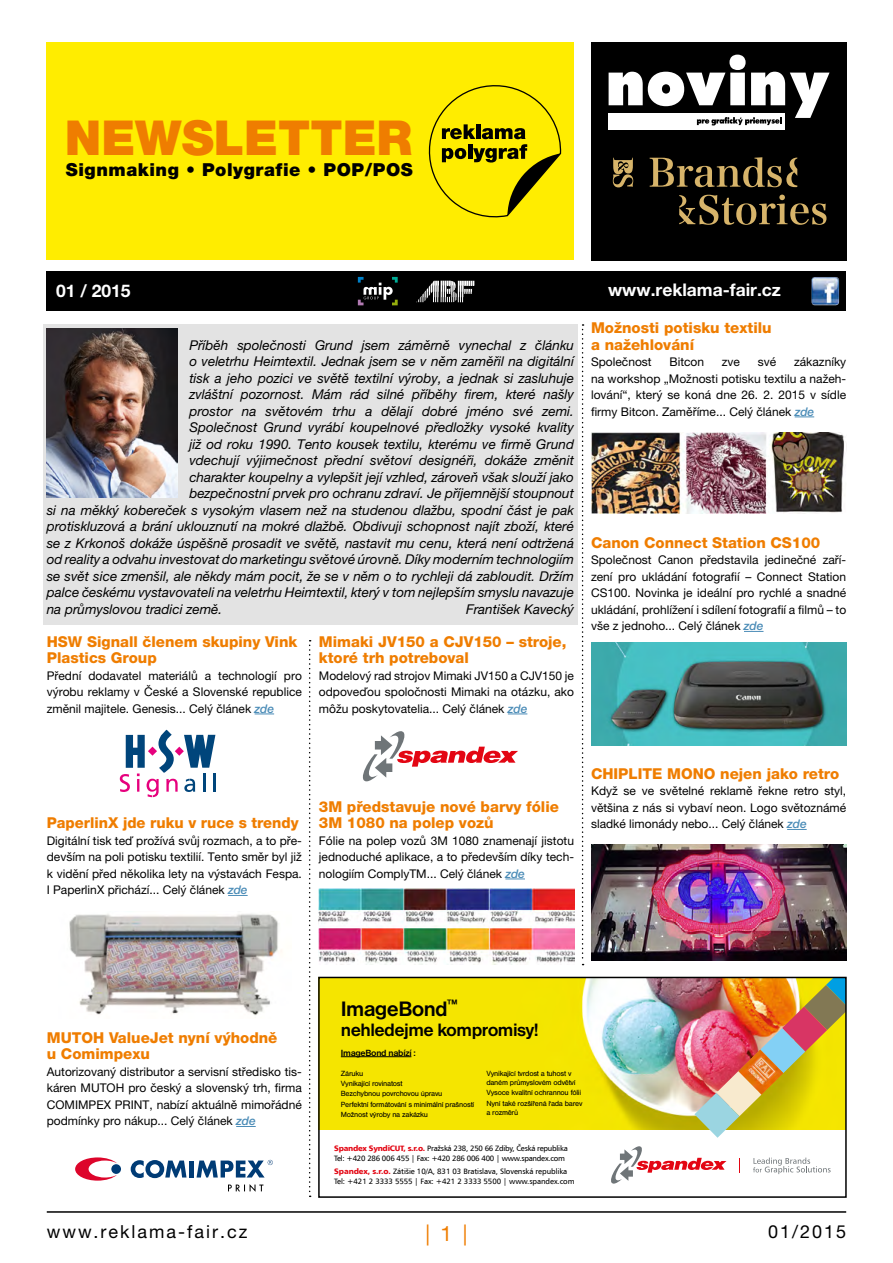
<style>
.page{position:relative;width:893px;height:1263px;background:#fff}
.page>*{position:absolute;margin:0;border:0;box-sizing:border-box;transform-origin:0 0}
.t1{font:900 48.15px "Helvetica Neue LT Pro";color:#ef7d00}
.t2{font:700 21.75px "Nimbus San DOT";letter-spacing:-.03em;color:#000}
.t3{font:21px "Helvetica Neue LT Pro";color:#ef7d00}
.t4{font:700 18.6px "Nimbus San DOT";letter-spacing:-.03em;color:#000}
.t5{font:18px "Helvetica Neue LT Pro";letter-spacing:.11em;color:#000}
.t6{font:900 17.85px "Helvetica Neue LT Pro";letter-spacing:.03em;color:#000}
.t7{font:700 17.4px "Helvetica Neue LT Pro";color:#fff}
.t8{font:800 15px/16.5px "Helvetica Neue LT Pro";color:#ef7d00}
.t9{font:italic 13.5px "Helvetica Neue LT Pro";color:#000}
.t10{font:12px/16.5px "Helvetica Neue LT Pro";color:#000;text-align:justify}
.t11{font:700 9.3px "Nimbus San DOT";letter-spacing:-.03em;color:#000}
.t12{font:7.8px/10.4px "Nimbus San TOT";letter-spacing:-.03em;color:#000}
.t13{font:7.8px/9.3px "Humanist 777 AT Roman B";letter-spacing:-.01em;color:#000}
.t14{font:7.8px/9.3px "Humanist 777 AT Roman B";letter-spacing:-.03em;color:#000}
.s1{font-weight:500;font-style:italic;color:#4b8cb7}
.s2{font-family:"Humanist 777 AT Black B";color:#e30613}
</style>
<div class="page">
<hr style="left:47px;top:1211px;width:799px;height:2px;background:#000">
<div style="left:46px;top:271px;width:799px;height:40px;background:#000"></div>
<img style="left:811px;top:277px;width:28px;height:28px">
<svg style="left:358px;top:277px;width:40px;height:28px"></svg>
<div style="left:43px;top:324px;width:534px;height:301px;background:#e3e3e3"></div>
<svg style="left:582px;top:324px;width:2px;height:641px"></svg>
<svg style="left:309px;top:640px;width:2px;height:557px"></svg>
<svg style="left:416px;top:281px;width:58px;height:21px"></svg>
<img style="left:47px;top:329px;width:131px;height:169px">
<div style="left:591px;top:42px;width:255px;height:218px;background:#000"></div>
<div style="left:609px;top:113px;width:176px;height:16px;background:#fff"></div>
<svg style="left:609px;top:55px;width:220px;height:71px"></svg>
<svg style="left:612px;top:157px;width:215px;height:68px"></svg>
<div style="left:47px;top:43px;width:527px;height:217px;background:#ffed00"></div>
<svg style="left:428px;top:85px;width:134px;height:133px"></svg>
<img style="left:321px;top:980px;width:373px;height:150px">
<svg style="left:611px;top:1146px;width:115px;height:37px"></svg>
<svg style="left:753px;top:1157px;width:78px;height:17px"></svg>
<svg style="left:739px;top:1158px;width:1px;height:14px"></svg>
<hr style="left:341px;top:1056px;width:70px;height:1px;background:#000">
<img style="left:694px;top:980px;width:150px;height:158px">
<div style="left:318px;top:977px;width:529px;height:221px;border:2px solid #000"></div>
<svg style="left:255px;top:714px;width:19px;height:1px"></svg>
<svg style="left:120px;top:730px;width:96px;height:67px"></svg>
<svg style="left:228px;top:895px;width:20px;height:1px"></svg>
<img style="left:69px;top:913px;width:213px;height:103px">
<svg style="left:236px;top:1126px;width:20px;height:1px"></svg>
<svg style="left:75px;top:1157px;width:42px;height:23px"></svg>
<div style="left:111px;top:1164px;width:10px;height:10px;background:#003b75;border-radius:50%"></div>
<svg style="left:131px;top:1160px;width:56px;height:18px"></svg>
<div style="left:189px;top:1160px;width:5px;height:17px;background:#003b75"></div>
<svg style="left:197px;top:1160px;width:76px;height:17px"></svg>
<svg style="left:228px;top:1184px;width:35px;height:8px"></svg>
<svg style="left:508px;top:714px;width:19px;height:1px"></svg>
<svg style="left:362px;top:731px;width:156px;height:50px"></svg>
<svg style="left:505px;top:879px;width:20px;height:1px"></svg>
<img style="left:319px;top:889px;width:255px;height:75px">
<svg style="left:795px;top:417px;width:19px;height:1px"></svg>
<img style="left:591px;top:432px;width:253px;height:81px">
<svg style="left:744px;top:631px;width:19px;height:1px"></svg>
<img style="left:591px;top:642px;width:255px;height:104px">
<svg style="left:787px;top:829px;width:20px;height:1px"></svg>
<img style="left:591px;top:845px;width:255px;height:115px">
<h1 class="t1" style="left:65px;top:109px;width:349px">NEWSLETTER</h1>
<h3 class="t6" style="left:66px;top:159px;width:348px">Signmaking • Polygrafie • POP/POS</h3>
<h3 class="t7" style="left:56px;top:280px;width:76px">01 / 2015</h3>
<h3 class="t7" style="left:608px;top:279px;width:174px">www.reklama-fair.cz</h3>
<p class="t9" style="left:189px;top:337px;width:386px">Příběh společnosti Grund jsem záměrně vynechal z článku</p>
<p class="t9" style="left:189px;top:353px;width:386px">o veletrhu Heimtextil. Jednak jsem se v něm zaměřil na digitální</p>
<p class="t9" style="left:189px;top:370px;width:386px">tisk a jeho pozici ve světě textilní výroby, a jednak si zasluhuje</p>
<p class="t9" style="left:189px;top:386px;width:386px">zvláštní pozornost. Mám rád silné příběhy firem, které našly</p>
<p class="t9" style="left:189px;top:403px;width:386px">prostor na světovém trhu a dělají dobré jméno své zemi.</p>
<p class="t9" style="left:189px;top:419px;width:386px">Společnost Grund vyrábí koupelnové předložky vysoké kvality</p>
<p class="t9" style="left:189px;top:436px;width:386px">již od roku 1990. Tento kousek textilu, kterému ve firmě Grund</p>
<p class="t9" style="left:189px;top:452px;width:386px">vdechují výjimečnost přední světoví designéři, dokáže změnit</p>
<p class="t9" style="left:189px;top:469px;width:386px">charakter koupelny a vylepšit její vzhled, zároveň však slouží jako</p>
<p class="t9" style="left:189px;top:485px;width:386px">bezpečnostní prvek pro ochranu zdraví. Je příjemnější stoupnout</p>
<p class="t9" style="left:47px;top:502px;width:529px">si na měkký kobereček s vysokým vlasem než na studenou dlažbu, spodní část je pak</p>
<p class="t9" style="left:47px;top:518px;width:529px">protiskluzová a brání uklouznutí na mokré dlažbě. Obdivuji schopnost najít zboží, které</p>
<p class="t9" style="left:47px;top:535px;width:529px">se z Krkonoš dokáže úspěšně prosadit ve světě, nastavit mu cenu, která není odtržená</p>
<p class="t9" style="left:47px;top:551px;width:529px">od reality a odvahu investovat do marketingu světové úrovně. Díky moderním technologiím</p>
<p class="t9" style="left:47px;top:568px;width:529px">se svět sice zmenšil, ale někdy mám pocit, že se v něm o to rychleji dá zabloudit. Držím</p>
<p class="t9" style="left:47px;top:584px;width:529px">palce českému vystavovateli na veletrhu Heimtextil, který v tom nejlepším smyslu navazuje</p>
<p class="t9" style="left:47px;top:601px;width:177px">na průmyslovou tradici země.</p>
<p class="t9" style="left:466px;top:601px;width:109px">František Kavecký</p>
<p class="t8" style="left:47px;top:633px;width:252px">HSW Signall členem skupiny Vink<br>Plastics Group</p>
<p class="t10" style="left:47px;top:667px;width:257px">Přední dodavatel materiálů a technologií pro výrobu reklamy v České a Slovenské republice změnil majitele. Genesis... Celý článek <span class="s1">zde</span></p>
<p class="t8" style="left:319px;top:633px;width:249px">Mimaki JV150 a CJV150 – stroje, ktoré trh potreboval</p>
<p class="t10" style="left:319px;top:667px;width:257px">Modelový rad strojov Mimaki JV150 a CJV150 je odpoveďou spoločnosti Mimaki na otázku, ako môžu poskytovatelia... Celý článek <span class="s1">zde</span></p>
<p class="t8" style="left:591px;top:320px;width:182px">Možnosti potisku textilu a nažehlování</p>
<p class="t10" style="left:591px;top:353px;width:62px">Společnost</p>
<p class="t10" style="left:669px;top:353px;width:36px">Bitcon</p>
<p class="t10" style="left:722px;top:353px;width:20px">zve</p>
<p class="t10" style="left:758px;top:353px;width:20px">své</p>
<p class="t10" style="left:591px;top:353px;width:257px;text-indent:203px">zákazníky na workshop „Možnosti potisku textilu a nažeh&shy;lování“, který se koná dne 26. 2. 2015 v sídle firmy Bitcon. Zaměříme... Celý článek <span class="s1">zde</span></p>
<p class="t8" style="left:591px;top:534px;width:231px">Canon Connect Station CS100</p>
<p class="t10" style="left:591px;top:551px;width:257px">Společnost Canon představila jedinečné zaří&shy;zení pro ukládání fotografií – Connect Station CS100. Novinka je ideální pro rychlé a snadné ukládání, prohlížení i sdílení fotografií a filmů – to vše z jednoho... Celý článek <span class="s1">zde</span></p>
<p class="t8" style="left:47px;top:815px;width:253px">PaperlinX jde ruku v ruce s trendy</p>
<p class="t10" style="left:47px;top:832px;width:257px">Digitální tisk teď prožívá svůj rozmach, a to pře&shy;devším na poli potisku textilií. Tento směr byl již k vidění před několika lety na výstavách Fespa.<br>I PaperlinX přichází... Celý článek <span class="s1">zde</span></p>
<p class="t8" style="left:319px;top:798px;width:242px">3M představuje nové barvy fólie<br>3M 1080 na polep vozů</p>
<p class="t10" style="left:319px;top:832px;width:257px">Fólie na polep vozů 3M 1080 znamenají jistotu jednoduché aplikace, a to především díky tech&shy;nologiím ComplyTM... Celý článek <span class="s1">zde</span></p>
<p class="t8" style="left:591px;top:765px;width:250px">CHIPLITE MONO nejen jako retro</p>
<p class="t10" style="left:591px;top:782px;width:257px">Když se ve světelné reklamě řekne retro styl, většina z nás si vybaví neon. Logo světoznámé sladké limonády nebo... Celý článek <span class="s1">zde</span></p>
<p class="t8" style="left:47px;top:1029px;width:232px">MUTOH ValueJet nyní výhodně u Comimpexu</p>
<p class="t10" style="left:47px;top:1063px;width:257px">Autorizovaný distributor a servisní středisko tis&shy;káren MUTOH pro český a slovenský trh, firma COMIMPEX PRINT, nabízí aktuálně mimořádné podmínky pro nákup... Celý článek <span class="s1">zde</span></p>
<h2 class="t2" style="left:341px;top:996px;width:118px">ImageBond<sup>™</sup></h2>
<h3 class="t4" style="left:341px;top:1019px;width:199px">nehledejme kompromisy!</h3>
<p class="t11" style="left:341px;top:1047px;width:76px">ImageBond nabízí :</p>
<p class="t12" style="left:341px;top:1068px;width:135px">Záruku<br>Vynikající rovinatost<br>Bezchybnou povrchovou úpravu<br>Perfektní formátování s minimální prašností<br>Možnost výroby na zakázku</p>
<p class="t12" style="left:486px;top:1068px;width:91px;line-height:9.3px">Vynikající tvrdost a tuhost v daném průmyslovém odvětví</p>
<p class="t12" style="left:486px;top:1087px;width:98px">Vysoce kvalitní ochrannou fólii<br>Nyní také rozšířená řada barev</p>
<p class="t12" style="left:486px;top:1107px;width:33px">a rozměrů</p>
<p class="t14" style="left:334px;top:1144px;width:235px"><span class="s2">Spandex SyndiCUT, s.r.o.</span> Pražská 238, 250 66 Zdiby, Česká republika<br>Tel: +420 286 006 455 | Fax: +420 286 006 400 | www.spandex.com</p>
<p class="t13" style="left:334px;top:1167px;width:242px"><span class="s2">Spandex, s.r.o.</span> Zátišie 10/A, 831 03 Bratislava, Slovenská republika<br>Tel: +421 2 3333 5555 | Fax: +421 2 3333 5500 | www.spandex.com</p>
<h3 class="t5" style="left:47px;top:1221px;width:202px">www.reklama-fair.cz</h3>
<h3 class="t3" style="left:425px;top:1220px;width:43px">| 1 |</h3>
<h3 class="t5" style="left:768px;top:1221px;width:79px">01/2015</h3>
</div>
